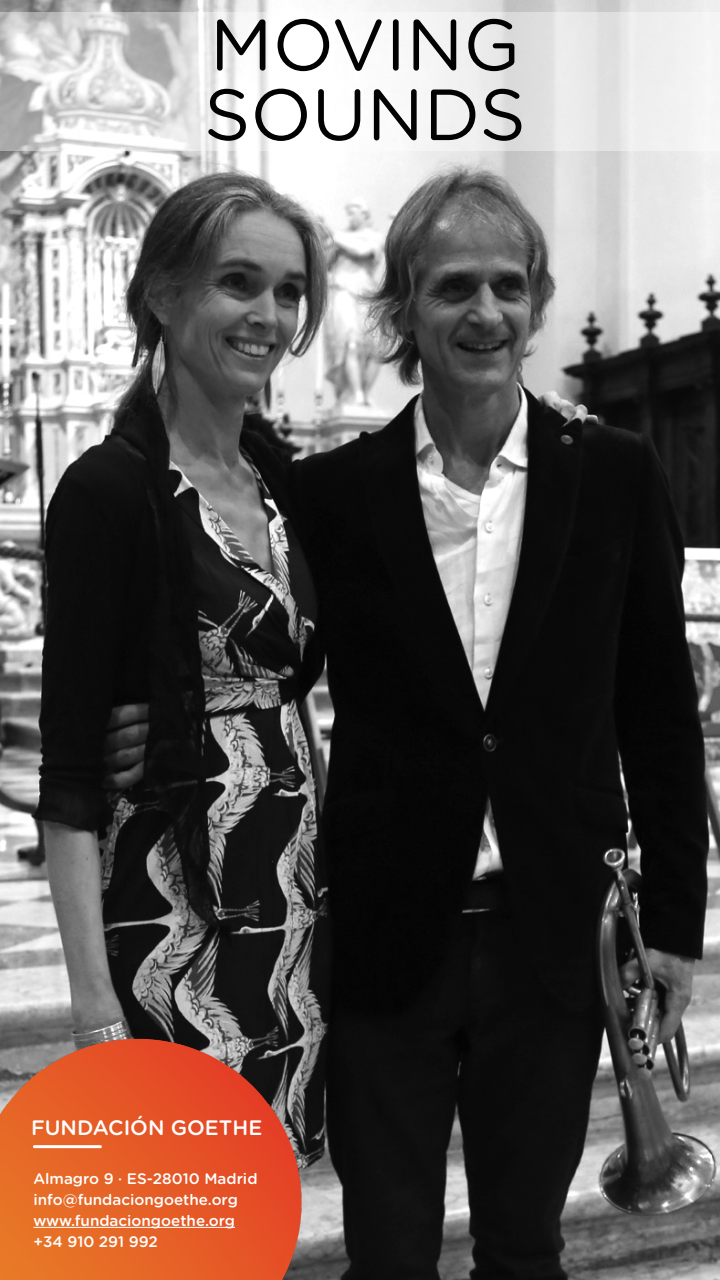
<style>
.page{position:relative;width:720px;height:1280px;background:#fff}
.page>*{position:absolute;margin:0;border:0;box-sizing:border-box;transform-origin:0 0}
.t1{font:72.3px/69.8px "Gotham Rounded";color:#020203}
.t2{font:500 20.9px "Gotham Rounded";color:#fff}
.t3{font:500 15.2px/20.9px "Gotham Rounded";color:#fff}
</style>
<div class="page">
<img style="left:0;top:0;width:720px;height:1280px">
<img style="left:0;top:999px;width:331px;height:281px">
<hr style="left:33px;top:1227px;width:202px;height:1px;background:#fff">
<hr style="left:33px;top:1145px;width:69px;height:3px;background:#fff;border-radius:2px">
<svg style="left:0;top:12px;width:720px;height:139px"></svg>
<h1 class="t1" style="left:204px;top:7px;width:323px">MOVING<br>SOUNDS</h1>
<h2 class="t2" style="left:31px;top:1113px;width:233px">FUNDACIÓN GOETHE</h2>
<p class="t3" style="left:33px;top:1168px;width:226px">Almagro 9 · ES-28010 Madrid info@fundaciongoethe.org www.fundaciongoethe.org +34 910 291 992</p>
</div>
